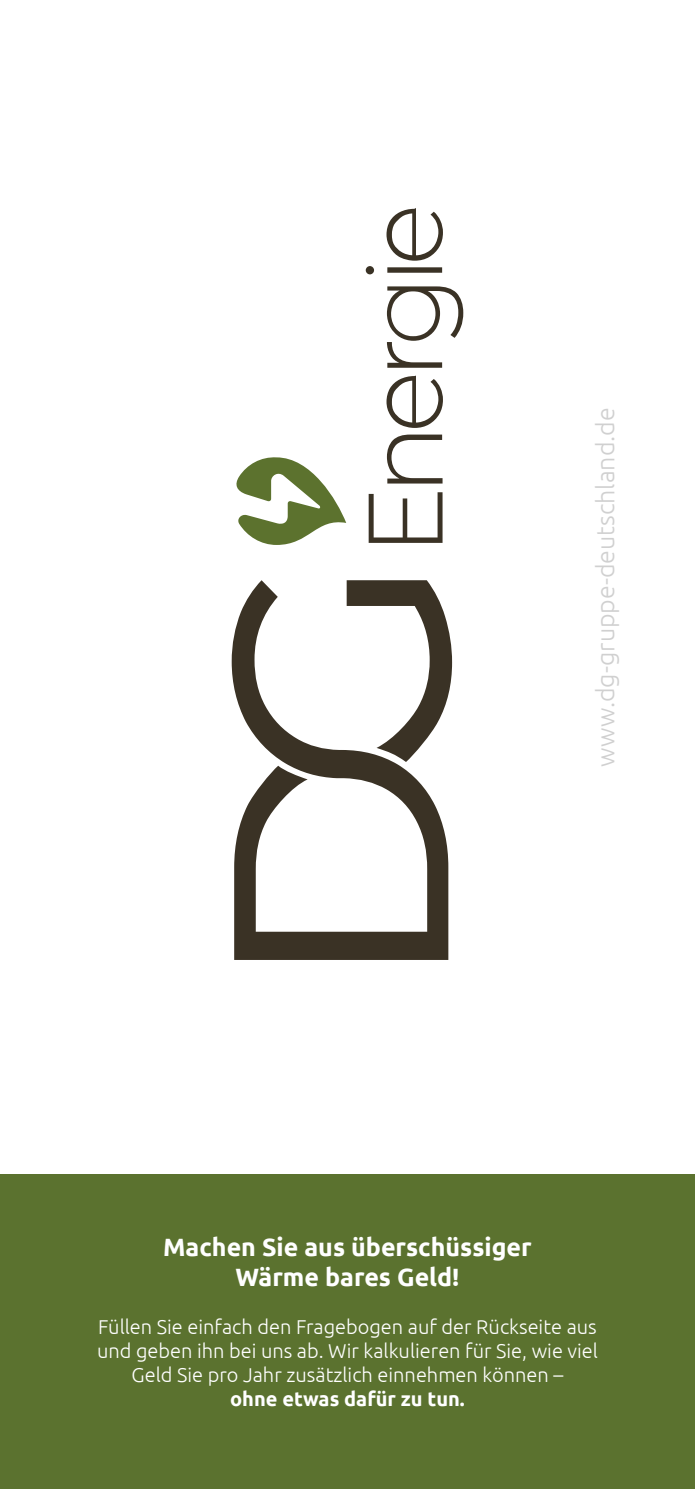
<style>
.page{position:relative;width:695px;height:1489px;background:#fff}
.page>*{position:absolute;margin:0;border:0;box-sizing:border-box;transform-origin:0 0}
.t1{font:700 25px/30px "Ubuntu";color:#fff;text-align:center}
.t2{font:300 25px "Ubuntu";color:#d0d0d0}
.t3{font:300 20px/24px "Ubuntu";color:#fff;text-align:center}
.t4{font:700 20px "Ubuntu";color:#fff}
</style>
<div class="page">
<div style="left:0;top:1174px;width:694px;height:314px;background:#5b722f"></div>
<svg style="left:448px;top:628px;width:4px;height:68px"></svg>
<svg style="left:232px;top:580px;width:216px;height:379px"></svg>
<svg style="left:368px;top:492px;width:74px;height:51px"></svg>
<svg style="left:387px;top:434px;width:55px;height:49px"></svg>
<svg style="left:386px;top:375px;width:57px;height:53px"></svg>
<svg style="left:387px;top:286px;width:76px;height:82px"></svg>
<svg style="left:365px;top:208px;width:78px;height:66px"></svg>
<svg style="left:236px;top:457px;width:110px;height:88px"></svg>
<p class="t2" style="left:590px;top:766px;width:361px;rotate:-90deg">www.dg-gruppe-deutschland.de</p>
<p class="t1" style="left:163px;top:1231px;width:370px">Machen Sie aus überschüssiger<br>Wärme bares Geld!</p>
<p class="t3" style="left:97px;top:1313px;width:502px">Füllen Sie einfach den Fragebogen auf der Rückseite aus und geben ihn bei uns ab. Wir kalkulieren für Sie, wie viel<br>Geld Sie pro Jahr zusätzlich einnehmen können –</p>
<p class="t4" style="left:230px;top:1386px;width:236px">ohne etwas dafür zu tun.</p>
</div>
